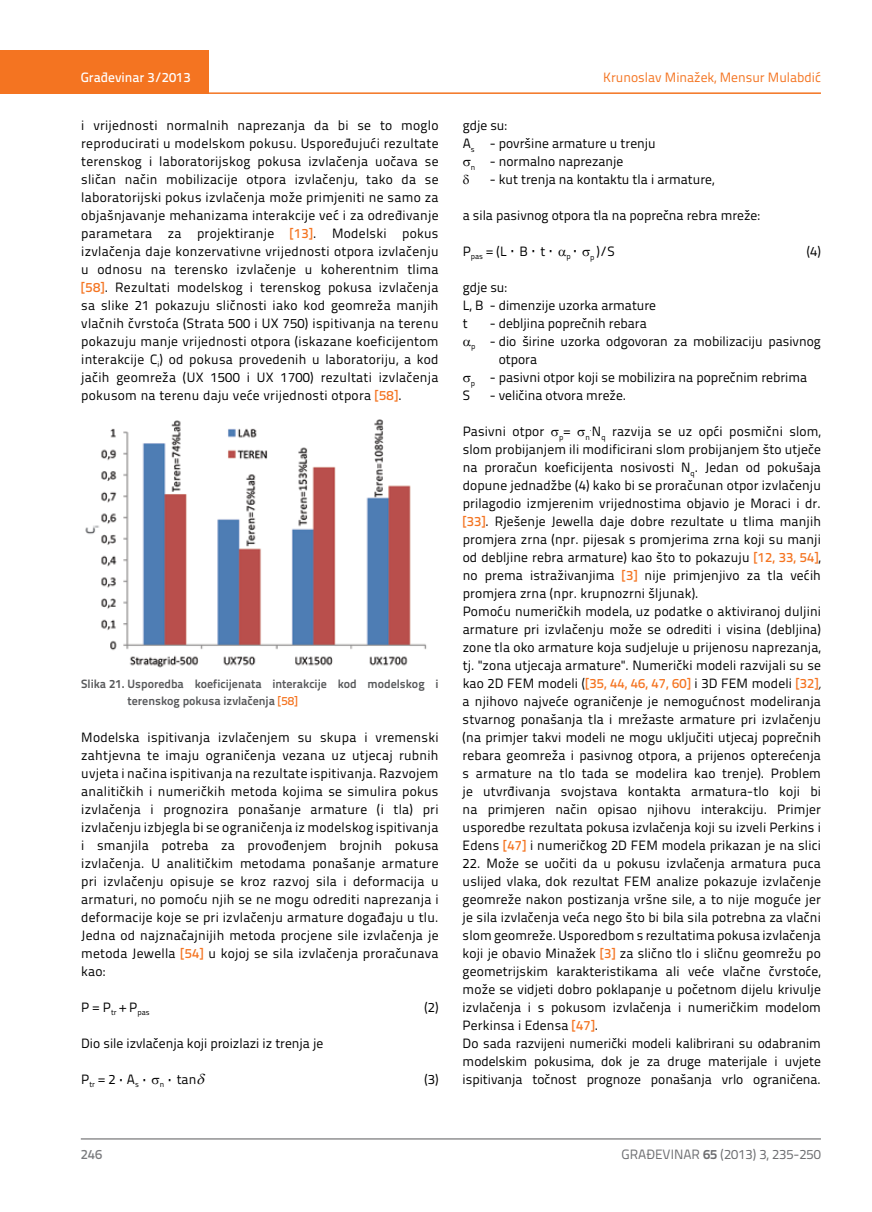
<style>
.page{position:relative;width:872px;height:1212px;background:#fff}
.page>*{position:absolute;margin:0;border:0;box-sizing:border-box;transform-origin:0 0}
.t1{font:19.5px "Titillium Text 22 L";color:#000}
.t2{font:13.5px/18px "Titillium Text 22 L";letter-spacing:.01em;color:#000}
.t3{font:13.5px "Titillium Text 22 L";color:#f47421}
.t4{font:13.5px "Titillium Text 22 L";color:#6d6e71}
.t5{font:500 13.5px "Titillium Text 22 L";color:#fff}
.t6{font:500 13.5px "Titillium Text 22 L";color:#797a7d}
.t7{font:700 12px/16.5px "Titillium Text 22 L";color:#58595b}
.t8{font:7.8px "Titillium Text 22 L";color:#000}
.s1{font-weight:500;color:#f47421}
.s2{font-size:19.5px}
.s3{font-size:7.8px}
.s4{font-family:"Panefresco 250 wt";font-style:italic}
.s5{font-weight:700}
</style>
<div class="page">
<div style="left:0;top:50px;width:208px;height:44px;background:#f47421"></div>
<hr style="left:0;top:92px;width:821px;height:2px;background:#f47421">
<hr style="left:81px;top:1139px;width:740px;height:1px;background:#58595b">
<img style="left:85px;top:419px;width:342px;height:249px">
<p class="t5" style="left:81px;top:67px;width:111px">Građevinar 3/2013</p>
<p class="t2" style="left:81px;top:115px;width:359px;text-align:justify">i vrijednosti normalnih naprezanja da bi se to moglo reproducirati u modelskom pokusu. Uspoređujući rezultate terenskog i laboratorijskog pokusa izvlačenja uočava se sličan način mobilizacije otpora izvlačenju, tako da se laboratorijski pokus izvlačenja može primjeniti ne samo za objašnjavanje mehanizama interakcije već i za određivanje parametara za projektiranje <span class="s1">[13]</span>. Modelski pokus izvlačenja daje konzervativne vrijednosti otpora izvlačenju u odnosu na terensko izvlačenje u koherentnim tlima <span class="s1">[58]</span>. Rezultati modelskog i terenskog pokusa izvlačenja sa slike 21 pokazuju sličnosti iako kod geomreža manjih vlačnih čvrstoća (Strata 500 i UX 750) ispitivanja na terenu pokazuju manje vrijednosti otpora (iskazane koeficijentom interakcije C<sub>i</sub>) od pokusa provedenih u laboratoriju, a kod jačih geomreža (UX 1500 i UX 1700) rezultati izvlačenja pokusom na terenu daju veće vrijednosti otpora <span class="s1">[58]</span>.</p>
<p class="t7" style="left:128px;top:675px;width:312px;text-indent:-46px">Slika 21. Usporedba koeficijenata interakcije kod modelskog i terenskog pokusa izvlačenja <span class="s1">[58]</span></p>
<p class="t2" style="left:81px;top:728px;width:359px;text-align:justify">Modelska ispitivanja izvlačenjem su skupa i vremenski zahtjevna te imaju ograničenja vezana uz utjecaj rubnih uvjeta i načina ispitivanja na rezultate ispitivanja. Razvojem analitičkih i numeričkih metoda kojima se simulira pokus izvlačenja i prognozira ponašanje armature (i tla) pri izvlačenju izbjegla bi se ograničenja iz modelskog ispitivanja i smanjila potreba za provođenjem brojnih pokusa izvlačenja. U analitičkim metodama ponašanje armature pri izvlačenju opisuje se kroz razvoj sila i deformacija u armaturi, no pomoću njih se ne mogu odrediti naprezanja i deformacije koje se pri izvlačenju armature događaju u tlu.<br>Jedna od najznačajnijih metoda procjene sile izvlačenja je metoda Jewella <span class="s1">[54]</span> u kojoj se sila izvlačenja proračunava kao:</p>
<p class="t2" style="left:81px;top:998px;width:70px">P = P<sub>tr</sub> + P<sub>pas</sub></p>
<p class="t2" style="left:424px;top:998px;width:16px">(2)</p>
<p class="t2" style="left:81px;top:1034px;width:244px">Dio sile izvlačenja koji proizlazi iz trenja je</p>
<p class="t2" style="left:81px;top:1070px;width:59px">P<sub>tr</sub> = 2 <span class="s2">·</span> A<sub>s</sub></p>
<h1 class="t1" style="left:142px;top:1064px;width:24px">· ▲<span class="s3">n</span></h1>
<p class="t2" style="left:167px;top:1070px;width:31px"><span class="s2">·</span> tan</p>
<p class="t2" style="left:424px;top:1070px;width:16px">(3)</p>
<p class="t3" style="left:603px;top:68px;width:219px">Krunoslav Minažek, Mensur Mulabdić</p>
<p class="t2" style="left:462px;top:115px;width:195px">gdje su:<br>A<sub>s</sub> - površine armature u trenju</p>
<p class="t2" style="left:462px;top:151px;width:162px">▲<sub>n</sub> - normalno naprezanje</p>
<p class="t2" style="left:489px;top:169px;width:226px">- kut trenja na kontaktu tla i armature,</p>
<p class="t2" style="left:462px;top:205px;width:299px">a sila pasivnog otpora tla na poprečna rebra mreže:</p>
<p class="t2" style="left:462px;top:241px;width:92px">P<sub>pas</sub> = (L <span class="s2">·</span> B <span class="s2">·</span> t <span class="s2">·</span></p>
<p class="t8" style="left:566px;top:250px;width:6px">p</p>
<p class="t2" style="left:572px;top:241px;width:43px"><span class="s2">·</span> ▲<sub>p</sub> )/S</p>
<p class="t2" style="left:806px;top:241px;width:16px">(4)</p>
<p class="t2" style="left:462px;top:277px;width:195px">gdje su:<br>L, B - dimenzije uzorka armature t</p>
<p class="t2" style="left:489px;top:313px;width:159px">- debljina poprečnih rebara</p>
<p class="t2" style="left:471px;top:331px;width:351px"><sub>p</sub> - dio širine uzorka odgovoran za mobilizaciju pasivnog</p>
<p class="t2" style="left:499px;top:349px;width:40px">otpora</p>
<p class="t2" style="left:462px;top:367px;width:346px">▲<sub>p</sub> - pasivni otpor koji se mobilizira na poprečnim rebrima<br>S</p>
<p class="t2" style="left:489px;top:385px;width:138px">- veličina otvora mreže.</p>
<p class="t2" style="left:462px;top:421px;width:360px">Pasivni otpor ▲<sub>p</sub>= ▲<sub>n</sub><sup>.</sup>N<sub>q</sub> razvija se uz opći posmični slom, slom probijanjem ili modificirani slom probijanjem što utječe na proračun koeficijenta nosivosti N<sub>q</sub>. Jedan od pokušaja dopune jednadžbe (4) kako bi se proračunan otpor izvlačenju prilagodio izmjerenim vrijednostima objavio je Moraci i dr. <span class="s1">[33]</span>. Rješenje Jewella daje dobre rezultate u tlima manjih promjera zrna (npr. pijesak s promjerima zrna koji su manji od debljine rebra armature) kao što to pokazuju <span class="s1">[12, 33, 54]</span>, no prema istraživanjima <span class="s1">[3]</span> nije primjenjivo za tla većih promjera zrna (npr. krupnozrni šljunak).<br>Pomoću numeričkih modela, uz podatke o aktiviranoj duljini armature pri izvlačenju može se odrediti i visina (debljina) zone tla oko armature koja sudjeluje u prijenosu naprezanja, tj. "zona utjecaja armature". Numerički modeli razvijali su se kao 2D FEM modeli (<span class="s1">[35, 44, 46, 47, 60]</span> i 3D FEM modeli <span class="s1">[32]</span><span class="s4">, </span>a njihovo najveće ograničenje je nemogućnost modeliranja stvarnog ponašanja tla i mrežaste armature pri izvlačenju (na primjer takvi modeli ne mogu uključiti utjecaj poprečnih rebara geomreža i pasivnog otpora, a prijenos opterećenja s armature na tlo tada se modelira kao trenje). Problem je utvrđivanja svojstava kontakta armatura-tlo koji bi na primjeren način opisao njihovu interakciju. Primjer usporedbe rezultata pokusa izvlačenja koji su izveli Perkins i Edens <span class="s1">[47]</span> i numeričkog 2D FEM modela prikazan je na slici</p>
<p class="t2" style="left:462px;top:854px;width:360px">22. Može se uočiti da u pokusu izvlačenja armatura puca uslijed vlaka, dok rezultat FEM analize pokazuje izvlačenje geomreže nakon postizanja vršne sile, a to nije moguće jer je sila izvlačenja veća nego što bi bila sila potrebna za vlačni slom geomreže. Usporedbom s rezultatima pokusa izvlačenja koji je obavio Minažek <span class="s1">[3]</span> za slično tlo i sličnu geomrežu po geometrijskim karakteristikama ali veće vlačne čvrstoće, može se vidjeti dobro poklapanje u početnom dijelu krivulje izvlačenja i s pokusom izvlačenja i numeričkim modelom Perkinsa i Edensa <span class="s1">[47]</span>.<br>Do sada razvijeni numerički modeli kalibrirani su odabranim modelskim pokusima, dok je za druge materijale i uvjete ispitivanja točnost prognoze ponašanja vrlo ograničena.</p>
<p class="t6" style="left:81px;top:1144px;width:23px">246</p>
<p class="t4" style="left:621px;top:1144px;width:201px">GRAĐEVINAR <span class="s5">65</span> (2013) 3, 235-250</p>
</div>
